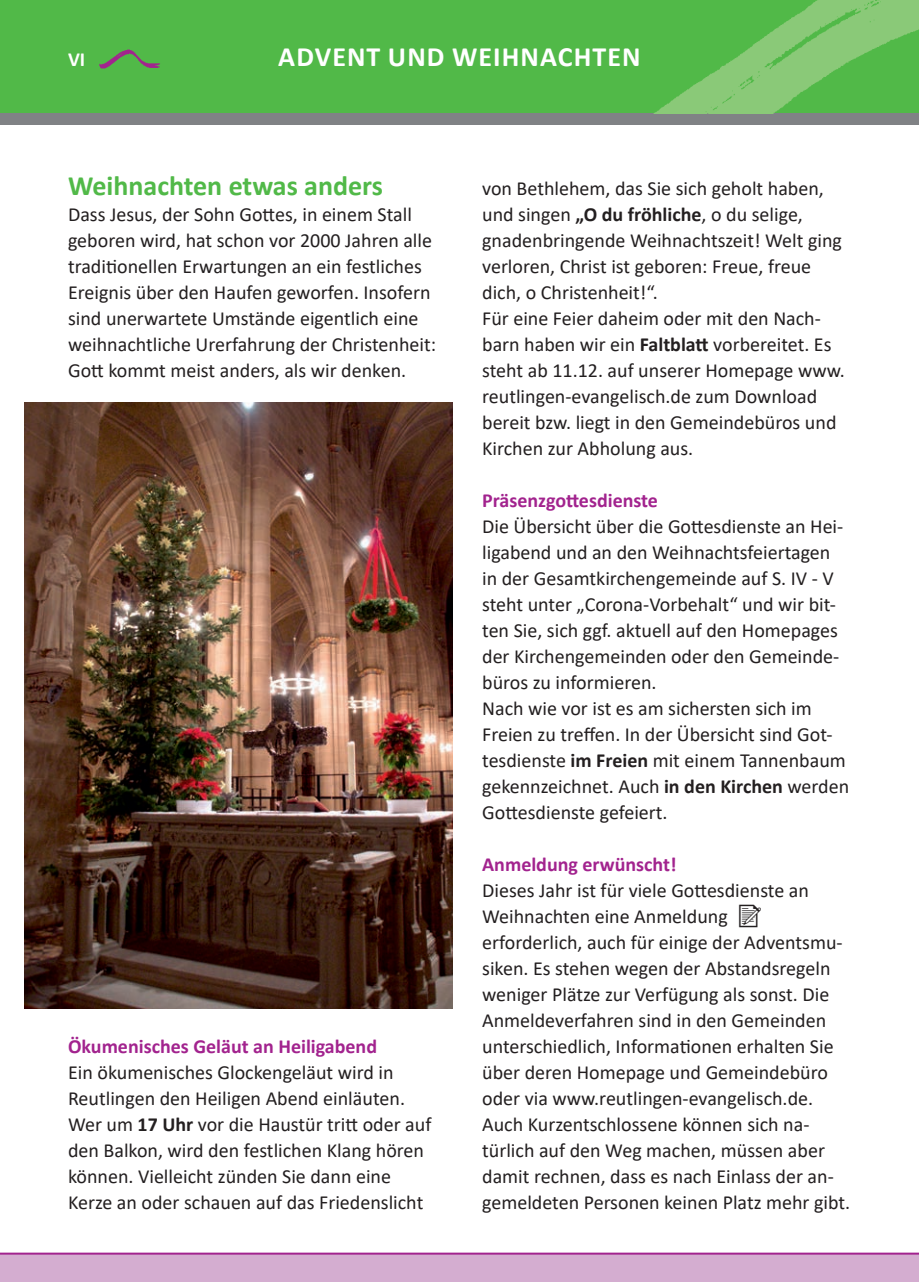
<style>
.page{position:relative;width:919px;height:1282px;background:#fff}
.page>*{position:absolute;margin:0;border:0;box-sizing:border-box;transform-origin:0 0}
.t1{font:700 28px "Calibri";color:#51b948}
.t2{font:700 28px "Calibri";letter-spacing:.04em;color:#fff}
.t3{font:20px/26px "Calibri";color:#231f20}
.t4{font:700 20px "Calibri";color:#a2238e}
.t5{font:700 20px "Calibri";color:#fff}
.s1{font-weight:700}
</style>
<div class="page">
<div style="left:0;top:0;width:918px;height:113px;background:#51b948"></div>
<div style="left:0;top:113px;width:918px;height:12px;background:#808285"></div>
<img style="left:654px;top:0;width:264px;height:113px">
<img style="left:99px;top:49px;width:61px;height:20px">
<div style="left:0;top:1253px;width:918px;height:28px;background:#d4add0"></div>
<hr style="left:0;top:1252px;width:918px;height:2px;background:#a2238e">
<img style="left:25px;top:402px;width:428px;height:606px">
<p class="t5" style="left:68px;top:46px;width:19px">VI</p>
<h1 class="t2" style="left:278px;top:37px;width:364px">ADVENT UND WEIHNACHTEN</h1>
<h1 class="t1" style="left:68px;top:165px;width:316px">Weihnachten etwas anders</h1>
<p class="t3" style="left:68px;top:200px;width:369px">Dass Jesus, der Sohn Gottes, in einem Stall geboren wird, hat schon vor 2000 Jahren alle traditionellen Erwartungen an ein festliches Ereignis über den Haufen geworfen. Insofern sind unerwartete Umstände eigentlich eine weihnachtliche Urerfahrung der Christenheit:<br>Gott kommt meist anders, als wir denken.</p>
<p class="t4" style="left:68px;top:1032px;width:310px">Ökumenisches Geläut an Heiligabend</p>
<p class="t3" style="left:68px;top:1058px;width:365px">Ein ökumenisches Glockengeläut wird in Reutlingen den Heiligen Abend einläuten.<br>Wer um <span class="s1">17 Uhr</span> vor die Haustür tritt oder auf den Balkon, wird den festlichen Klang hören können. Vielleicht zünden Sie dann eine Kerze an oder schauen auf das Friedenslicht</p>
<p class="t3" style="left:482px;top:174px;width:364px">von Bethlehem, das Sie sich geholt haben, und singen <span class="s1">„O du fröhliche</span>, o du selige, gnadenbringende Weihnachtszeit! Welt ging verloren, Christ ist geboren: Freue, freue dich, o Christenheit!“.<br>Für eine Feier daheim oder mit den Nach&shy;barn haben wir ein <span class="s1">Faltblatt</span> vorbereitet. Es steht ab 11.12. auf unserer Homepage www. reutlingen-evangelisch.de zum Download bereit bzw. liegt in den Gemeindebüros und Kirchen zur Abholung aus.</p>
<p class="t4" style="left:482px;top:486px;width:177px">Präsenzgottesdienste</p>
<p class="t3" style="left:482px;top:512px;width:368px">Die Übersicht über die Gottesdienste an Hei&shy;ligabend und an den Weihnachtsfeiertagen in der Gesamtkirchengemeinde auf S. IV - V steht unter „Corona-Vorbehalt“ und wir bit&shy;ten Sie, sich ggf. aktuell auf den Homepages der Kirchengemeinden oder den Gemeinde&shy;büros zu informieren.<br>Nach wie vor ist es am sichersten sich im Freien zu treffen. In der Übersicht sind Got&shy;tesdienste <span class="s1">im Freien</span> mit einem Tannenbaum gekennzeichnet. Auch <span class="s1">in den Kirchen</span> werden Gottesdienste gefeiert.</p>
<p class="t4" style="left:482px;top:850px;width:196px">Anmeldung erwünscht!</p>
<p class="t3" style="left:482px;top:876px;width:369px">Dieses Jahr ist für viele Gottesdienste an Weihnachten eine Anmeldung<br>erforderlich, auch für einige der Adventsmu&shy;siken. Es stehen wegen der Abstandsregeln weniger Plätze zur Verfügung als sonst. Die Anmeldeverfahren sind in den Gemeinden unterschiedlich, Informationen erhalten Sie über deren Homepage und Gemeindebüro oder via www.reutlingen-evangelisch.de.<br>Auch Kurzentschlossene können sich na&shy;türlich auf den Weg machen, müssen aber damit rechnen, dass es nach Einlass der an&shy;gemeldeten Personen keinen Platz mehr gibt.</p>
</div>
